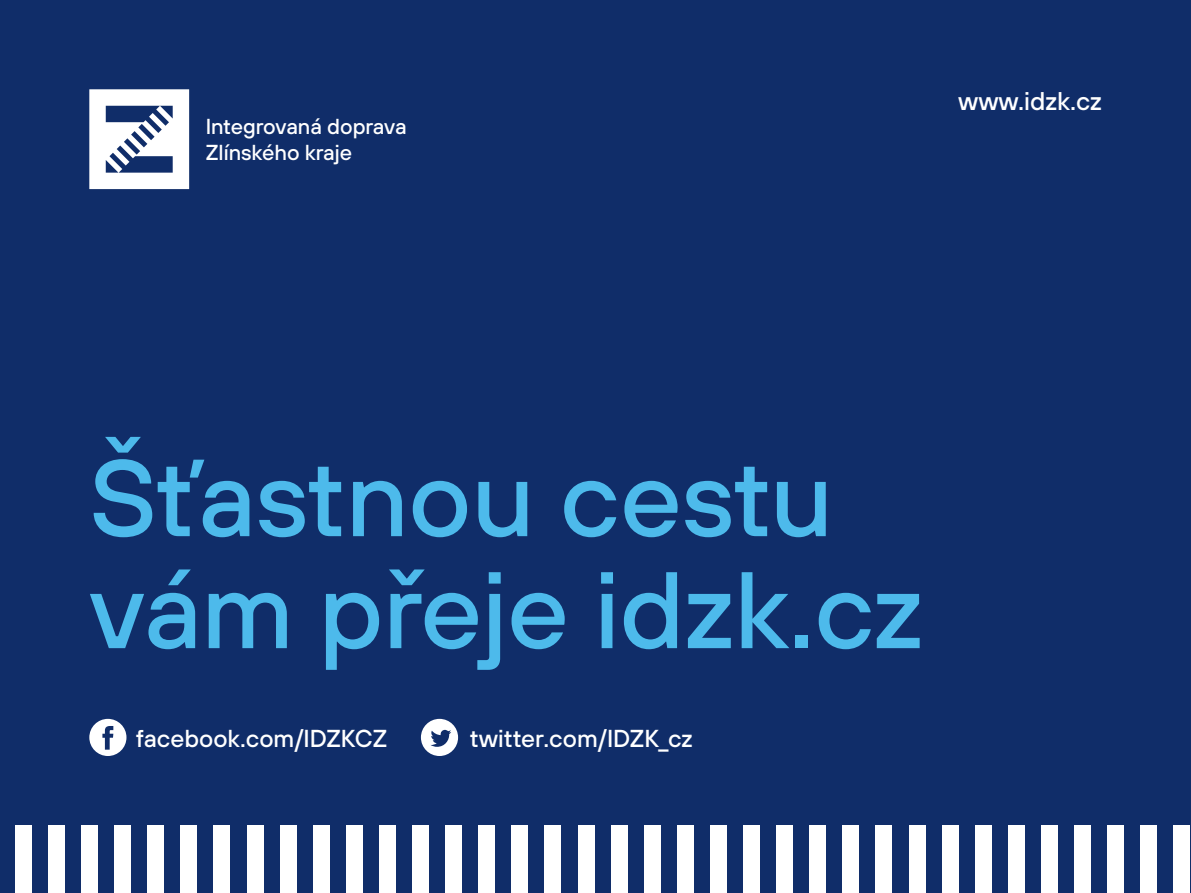
<style>
.page{position:relative;width:1191px;height:893px;background:#102d69}
.page>*{position:absolute;margin:0;border:0;box-sizing:border-box;transform-origin:0 0}
.t1{font:500 108.5px/112px "TT Hoves";color:#4dbaeb}
.t2{font:500 25.55px "TT Hoves";color:#fff}
.t3{font:500 24.5px "TT Hoves";color:#fff}
.t4{font:500 21.7px/25.9px "TT Hoves";color:#fff}
</style>
<div class="page">
<svg style="left:89px;top:89px;width:100px;height:100px"></svg>
<div style="left:15px;top:826px;width:16px;height:67px;background:#fff"></div>
<div style="left:48px;top:826px;width:16px;height:67px;background:#fff"></div>
<div style="left:81px;top:826px;width:17px;height:67px;background:#fff"></div>
<div style="left:114px;top:826px;width:17px;height:67px;background:#fff"></div>
<div style="left:148px;top:826px;width:16px;height:67px;background:#fff"></div>
<div style="left:181px;top:826px;width:16px;height:67px;background:#fff"></div>
<div style="left:214px;top:826px;width:16px;height:67px;background:#fff"></div>
<div style="left:247px;top:826px;width:16px;height:67px;background:#fff"></div>
<div style="left:280px;top:826px;width:16px;height:67px;background:#fff"></div>
<div style="left:313px;top:826px;width:16px;height:67px;background:#fff"></div>
<div style="left:346px;top:826px;width:16px;height:67px;background:#fff"></div>
<div style="left:379px;top:826px;width:16px;height:67px;background:#fff"></div>
<div style="left:412px;top:826px;width:16px;height:67px;background:#fff"></div>
<div style="left:445px;top:826px;width:17px;height:67px;background:#fff"></div>
<div style="left:478px;top:826px;width:17px;height:67px;background:#fff"></div>
<div style="left:512px;top:826px;width:16px;height:67px;background:#fff"></div>
<div style="left:545px;top:826px;width:16px;height:67px;background:#fff"></div>
<div style="left:578px;top:826px;width:16px;height:67px;background:#fff"></div>
<div style="left:611px;top:826px;width:16px;height:67px;background:#fff"></div>
<div style="left:644px;top:826px;width:16px;height:67px;background:#fff"></div>
<div style="left:677px;top:826px;width:16px;height:67px;background:#fff"></div>
<div style="left:710px;top:826px;width:16px;height:67px;background:#fff"></div>
<div style="left:743px;top:826px;width:16px;height:67px;background:#fff"></div>
<div style="left:776px;top:826px;width:16px;height:67px;background:#fff"></div>
<div style="left:809px;top:826px;width:17px;height:67px;background:#fff"></div>
<div style="left:842px;top:826px;width:17px;height:67px;background:#fff"></div>
<div style="left:876px;top:826px;width:16px;height:67px;background:#fff"></div>
<div style="left:909px;top:826px;width:16px;height:67px;background:#fff"></div>
<div style="left:942px;top:826px;width:16px;height:67px;background:#fff"></div>
<div style="left:975px;top:826px;width:16px;height:67px;background:#fff"></div>
<div style="left:1008px;top:826px;width:16px;height:67px;background:#fff"></div>
<div style="left:1041px;top:826px;width:16px;height:67px;background:#fff"></div>
<div style="left:1074px;top:826px;width:16px;height:67px;background:#fff"></div>
<div style="left:1107px;top:826px;width:16px;height:67px;background:#fff"></div>
<div style="left:1140px;top:826px;width:16px;height:67px;background:#fff"></div>
<div style="left:1173px;top:826px;width:17px;height:67px;background:#fff"></div>
<div style="left:89px;top:719px;width:37px;height:37px;background:#fff;border-radius:50%"></div>
<svg style="left:102px;top:726px;width:11px;height:24px"></svg>
<div style="left:421px;top:719px;width:37px;height:37px;background:#fff;border-radius:50%"></div>
<svg style="left:431px;top:730px;width:20px;height:17px"></svg>
<p class="t4" style="left:206px;top:113px;width:202px">Integrovaná doprava<br>Zlínského kraje</p>
<p class="t2" style="left:958px;top:85px;width:145px">www.idzk.cz</p>
<h1 class="t1" style="left:89px;top:440px;width:835px">Šťastnou cestu vám přeje idzk.cz</h1>
<p class="t3" style="left:136px;top:723px;width:253px">facebook.com/IDZKCZ</p>
<p class="t3" style="left:470px;top:723px;width:224px">twitter.com/IDZK_cz</p>
</div>
